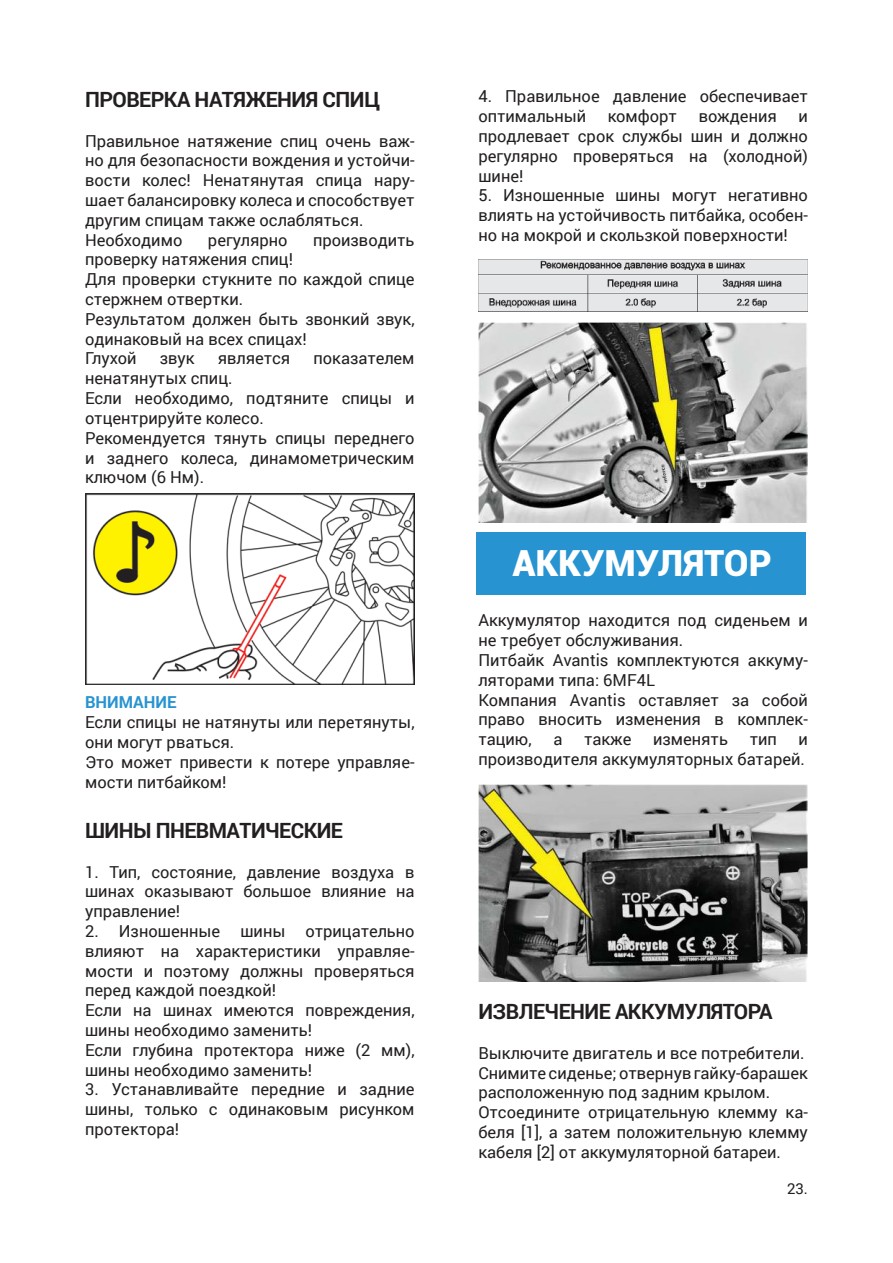
<style>
.page{position:relative;width:893px;height:1263px;background:#fff}
.page>*{position:absolute;margin:0;border:0;box-sizing:border-box;transform-origin:0 0}
.t1{font:900 36px "Roboto";color:#fff}
.t2{font:700 21px "Roboto";letter-spacing:-.025em;color:#231f20}
.t3{font:16.5px/19.8px "Roboto";color:#231f20}
.t4{font:700 16.5px "Roboto";color:#2793d1}
.t5{font:15px "Roboto";color:#231f20}
</style>
<div class="page">
<img style="left:85px;top:493px;width:330px;height:191px">
<img style="left:478px;top:259px;width:330px;height:53px">
<img style="left:478px;top:323px;width:330px;height:200px">
<div style="left:476px;top:533px;width:330px;height:62px;background:#2793d1"></div>
<img style="left:478px;top:784px;width:330px;height:197px">
<p class="t2" style="left:85px;top:87px;width:297px">ПРОВЕРКА НАТЯЖЕНИЯ СПИЦ</p>
<p class="t3" style="left:85px;top:131px;width:331px">Правильное натяжение спиц очень важ&shy;но для безопасности вождения и устойчи&shy;вости колес! Ненатянутая спица нару&shy;шает балансировку колеса и способствует другим спицам также ослабляться.<br>Необходимо</p>
<p class="t3" style="left:208px;top:230px;width:81px">регулярно</p>
<p class="t3" style="left:313px;top:230px;width:103px">производить</p>
<p class="t3" style="left:85px;top:250px;width:331px">проверку натяжения спиц!<br>Для проверки стукните по каждой спице стержнем отвертки.<br>Результатом должен быть звонкий звук, одинаковый на всех спицах!<br>Глухой</p>
<p class="t3" style="left:160px;top:349px;width:36px">звук</p>
<p class="t3" style="left:218px;top:349px;width:74px">является</p>
<p class="t3" style="left:313px;top:349px;width:103px">показателем</p>
<p class="t3" style="left:85px;top:369px;width:331px">ненатянутых спиц.<br>Если необходимо, подтяните спицы и отцентрируйте колесо.<br>Рекомендуется тянуть спицы переднего и заднего колеса, динамометрическим ключом (6 Нм).</p>
<p class="t4" style="left:85px;top:693px;width:93px">ВНИМАНИЕ</p>
<p class="t3" style="left:85px;top:712px;width:331px">Если спицы не натянуты или перетянуты, они могут рваться.<br>Это может привести к потере управляе&shy;мости питбайком!</p>
<p class="t2" style="left:85px;top:818px;width:259px">ШИНЫ ПНЕВМАТИЧЕСКИЕ</p>
<p class="t3" style="left:85px;top:862px;width:331px;text-align:justify">1. Тип, состояние, давление воздуха в шинах оказывают большое влияние на управление!</p>
<p class="t3" style="left:85px;top:921px;width:331px">2. Изношенные шины отрицательно влияют на характеристики управляе&shy;мости и поэтому должны проверяться перед каждой поездкой!<br>Если на шинах имеются повреждения, шины необходимо заменить!<br>Если глубина протектора ниже (2 мм), шины необходимо заменить!</p>
<p class="t3" style="left:85px;top:1080px;width:331px;text-align:justify">3. Устанавливайте передние и задние шины, только с одинаковым рисунком протектора!</p>
<p class="t3" style="left:478px;top:87px;width:331px">4. Правильное давление обеспечивает оптимальный</p>
<p class="t3" style="left:608px;top:106px;width:70px">комфорт</p>
<p class="t3" style="left:699px;top:106px;width:80px">вождения</p>
<p class="t3" style="left:478px;top:106px;width:331px;text-align:justify;text-indent:320px">и продлевает срок службы шин и должно регулярно проверяться на (холодной) шине!</p>
<p class="t3" style="left:478px;top:186px;width:331px;text-align:justify">5. Изношенные шины могут негативно влиять на устойчивость питбайка, особен&shy;но на мокрой и скользкой поверхности!</p>
<h1 class="t1" style="left:512px;top:537px;width:261px">АККУМУЛЯТОР</h1>
<p class="t3" style="left:478px;top:611px;width:331px">Аккумулятор находится под сиденьем и не требует обслуживания.<br>Питбайк Avantis комплектуются аккуму&shy;ляторами типа: 6MF4L<br>Компания Avantis оставляет за собой право вносить изменения в комплек&shy;тацию,</p>
<p class="t3" style="left:553px;top:729px;width:11px">а</p>
<p class="t3" style="left:584px;top:729px;width:49px">также</p>
<p class="t3" style="left:653px;top:729px;width:76px">изменять</p>
<p class="t3" style="left:750px;top:729px;width:29px">тип</p>
<p class="t3" style="left:478px;top:729px;width:331px;text-align:right">и<br>производителя аккумуляторных батарей.</p>
<p class="t2" style="left:478px;top:999px;width:296px">ИЗВЛЕЧЕНИЕ АККУМУЛЯТОРА</p>
<p class="t3" style="left:478px;top:1043px;width:331px">Выключите двигатель и все потребители.<br>Снимите сиденье; отвернув гайку-барашек расположенную под задним крылом.<br>Отсоедините отрицательную клемму ка&shy;беля [1], а затем положительную клемму кабеля [2] от аккумуляторной батареи.</p>
<p class="t5" style="left:787px;top:1179px;width:22px">23.</p>
</div>
